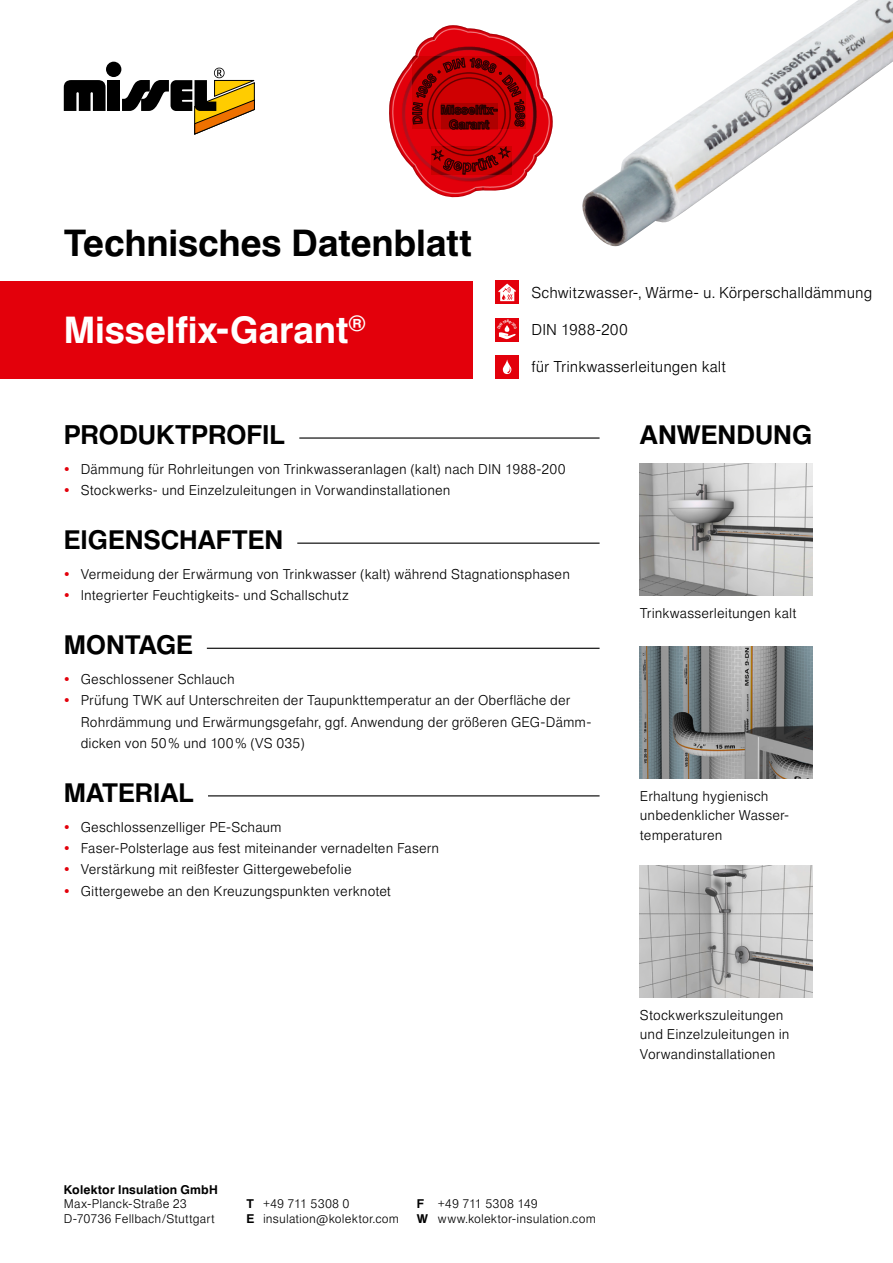
<style>
.page{position:relative;width:893px;height:1263px;background:#fff}
.page>*{position:absolute;margin:0;border:0;box-sizing:border-box;transform-origin:0 0}
.t1{font:500 36px "Europa Gro SBOP";letter-spacing:-.005em;color:#000}
.t2{font:500 36px "Europa Gro SBOP";letter-spacing:-.005em;color:#fff}
.t3{font:500 25.8px "Europa Gro SBOP";color:#000}
.t4{font:500 25.5px "Europa Gro SBOP";color:#000}
.t5{font:300 15px "Europa Gro SBOP";letter-spacing:.005em;color:#000}
.t6{font:300 13.5px/21.3px "Europa Gro SBOP";letter-spacing:.01em;color:#000}
.t7{font:300 12px/14.4px "Europa Gro SBOP";letter-spacing:.015em;color:#000}
.t8{font:500 12px "Europa Gro SBOP";letter-spacing:.015em;color:#000}
.s1{font-weight:500}
</style>
<div class="page">
<hr style="left:299px;top:437px;width:301px;height:2px;background:#000">
<hr style="left:297px;top:543px;width:303px;height:1px;background:#000">
<hr style="left:207px;top:648px;width:393px;height:1px;background:#000">
<hr style="left:208px;top:795px;width:392px;height:1px;background:#000">
<img style="left:640px;top:646px;width:172px;height:132px">
<img style="left:640px;top:865px;width:172px;height:132px">
<svg style="left:389px;top:25px;width:164px;height:173px"></svg>
<div style="left:0;top:281px;width:472px;height:97px;background:#e3000b"></div>
<div style="left:495px;top:281px;width:24px;height:23px;background:#e3000b"></div>
<svg style="left:498px;top:284px;width:18px;height:17px"></svg>
<div style="left:495px;top:318px;width:24px;height:23px;background:#e3000b"></div>
<div style="left:495px;top:355px;width:24px;height:23px;background:#e3000b"></div>
<svg style="left:503px;top:359px;width:8px;height:15px"></svg>
<img style="left:640px;top:463px;width:172px;height:132px">
<img style="left:582px;top:0;width:311px;height:246px">
<div style="left:106px;top:62px;width:15px;height:15px;background:#000;border-radius:50%"></div>
<div style="left:108px;top:80px;width:12px;height:31px;background:#000"></div>
<svg style="left:64px;top:80px;width:42px;height:31px"></svg>
<svg style="left:122px;top:68px;width:133px;height:67px"></svg>
<svg style="left:498px;top:325px;width:18px;height:14px"></svg>
<h1 class="t1" style="left:64px;top:221px;width:410px">Technisches Datenblatt</h1>
<h1 class="t2" style="left:64px;top:308px;width:304px">Misselfix-Garant<sup>®</sup></h1>
<p class="t5" style="left:531px;top:283px;width:342px">Schwitzwasser-, Wärme- u. Körperschalldämmung</p>
<p class="t5" style="left:531px;top:321px;width:98px">DIN 1988-200</p>
<p class="t5" style="left:531px;top:358px;width:196px">für Trinkwasserleitungen kalt</p>
<h2 class="t3" style="left:64px;top:419px;width:223px">PRODUKTPROFIL</h2>
<p class="t6" style="left:81px;top:458px;width:486px">Dämmung für Rohrleitungen von Trinkwasseranlagen (kalt) nach DIN 1988-200<br>Stockwerks- und Einzelzuleitungen in Vorwandinstallationen</p>
<h3 class="t4" style="left:64px;top:524px;width:221px">EIGENSCHAFTEN</h3>
<p class="t6" style="left:81px;top:563px;width:491px">Vermeidung der Erwärmung von Trinkwasser (kalt) während Stagnationsphasen<br>Integrierter Feuchtigkeits- und Schallschutz</p>
<h3 class="t4" style="left:64px;top:629px;width:131px">MONTAGE</h3>
<p class="t6" style="left:81px;top:668px;width:512px">Geschlossener Schlauch<br>Prüfung TWK auf Unterschreiten der Taupunkttemperatur an der Oberfläche der Rohrdämmung und Erwärmungsgefahr, ggf. Anwendung der größeren GEG-Dämm&shy;dicken von 50% und 100% (VS 035)</p>
<h3 class="t4" style="left:64px;top:777px;width:132px">MATERIAL</h3>
<p class="t6" style="left:81px;top:816px;width:360px">Geschlossenzelliger PE-Schaum<br>Faser-Polsterlage aus fest miteinander vernadelten Fasern Verstärkung mit reißfester Gittergewebefolie<br>Gittergewebe an den Kreuzungspunkten verknotet</p>
<h3 class="t4" style="left:640px;top:419px;width:174px">ANWENDUNG</h3>
<p class="t6" style="left:640px;top:602px;width:158px">Trinkwasserleitungen kalt</p>
<p class="t6" style="left:640px;top:786px;width:151px;line-height:19.5px">Erhaltung hygienisch unbedenklicher Wasser&shy;temperaturen</p>
<p class="t6" style="left:640px;top:1005px;width:151px;line-height:19.5px">Stockwerkszuleitungen und Einzelzuleitungen in<br>Vorwandinstallationen</p>
<p class="t8" style="left:64px;top:1182px;width:156px">Kolektor Insulation GmbH</p>
<p class="t7" style="left:64px;top:1196px;width:152px">Max-Planck-Straße 23<br>D-70736 Fellbach/Stuttgart</p>
<p class="t7" style="left:247px;top:1196px;width:105px"><span class="s1">T</span> +49 711 5308 0</p>
<p class="t7" style="left:417px;top:1196px;width:123px"><span class="s1">F</span> +49 711 5308 149</p>
<p class="t7" style="left:247px;top:1211px;width:154px"><span class="s1">E</span> insulation@kolektor.com</p>
<p class="t7" style="left:417px;top:1211px;width:181px"><span class="s1">W</span> www.kolektor-insulation.com</p>
</div>
